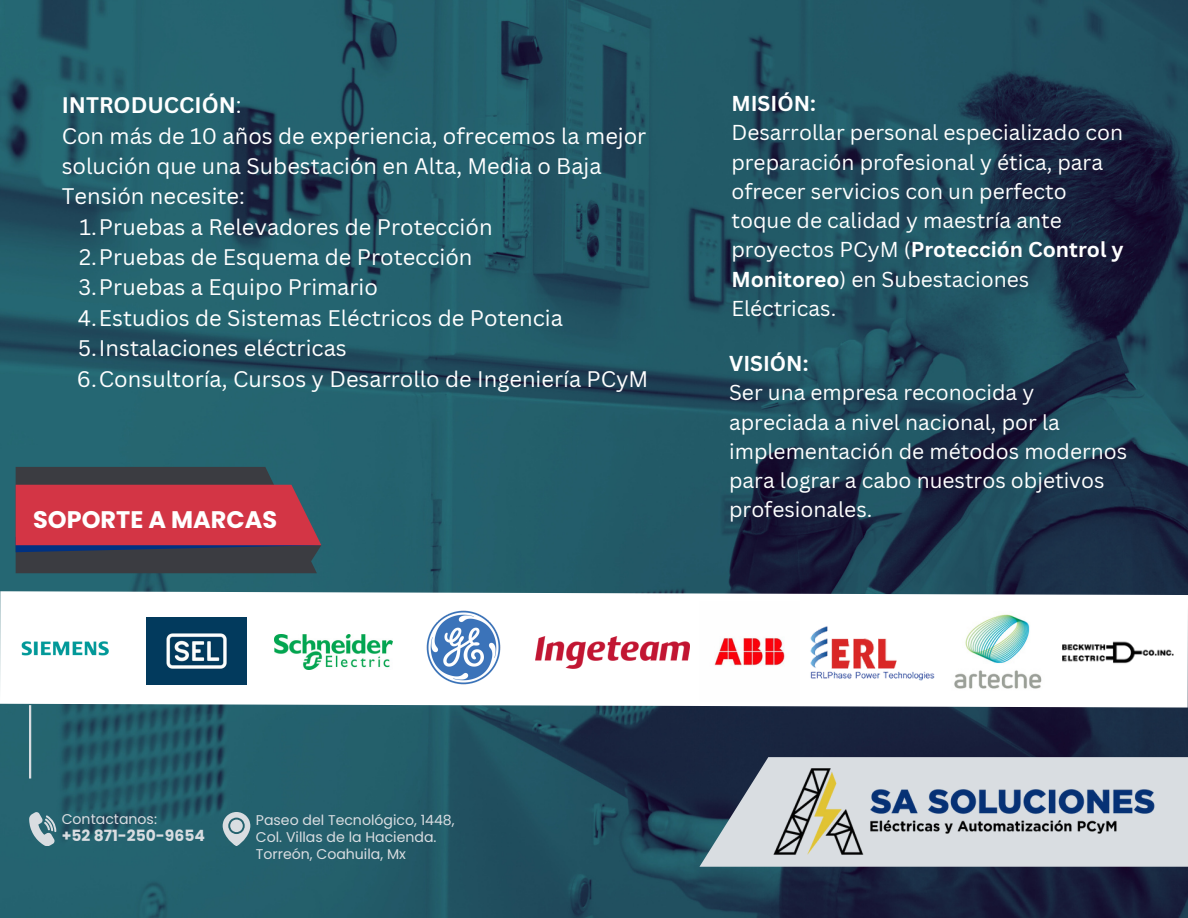
<style>
.page{position:relative;width:1188px;height:918px;background:#fff}
.page>*{position:absolute;margin:0;border:0;box-sizing:border-box;transform-origin:0 0}
.t1{font:700 24px "Poppins";color:#fff}
.t2{font:21.9px/30.3px "Canva Sans";color:#fff}
.t3{font:21px/29.2px "Canva Sans";color:#fff}
.t4{font:700 15.45px "Poppins";color:#d9dde1}
.t5{font:14.1px/17px "Poppins";color:#d9dde1}
.s1{font-weight:700}
</style>
<div class="page">
<img style="left:0;top:0;width:1188px;height:918px">
<hr style="left:29px;top:705px;width:2px;height:74px;background:#d9dde1">
<svg style="left:0;top:535px;width:1188px;height:229px"></svg>
<div style="left:20px;top:604px;width:89px;height:89px;background:#fff;border-radius:12px"></div>
<img style="left:21px;top:623px;width:90px;height:51px">
<img style="left:146px;top:618px;width:100px;height:66px">
<img style="left:952px;top:611px;width:92px;height:80px">
<img style="left:536px;top:636px;width:154px;height:33px">
<img style="left:427px;top:610px;width:74px;height:75px">
<img style="left:809px;top:625px;width:125px;height:56px">
<img style="left:274px;top:635px;width:118px;height:35px">
<svg style="left:16px;top:467px;width:305px;height:106px;background:#8a3a48"></svg>
<img style="left:699px;top:601px;width:101px;height:101px">
<img style="left:1054px;top:588px;width:126px;height:126px">
<svg style="left:223px;top:812px;width:27px;height:34px"></svg>
<svg style="left:29px;top:812px;width:27px;height:34px"></svg>
<svg style="left:699px;top:757px;width:41px;height:110px;background:#516274"></svg>
<img style="left:740px;top:745px;width:448px;height:134px">
<p class="t2" style="left:62px;top:90px;width:586px"><span class="s1">INTRODUCCIÓN</span>:<br>Con más de 10 años de experiencia, ofrecemos la mejor solución que una Subestación en Alta, Media o Baja Tensión necesite:</p>
<p class="t2" style="left:79px;top:211px;width:415px">1.Pruebas a Relevadores de Protección</p>
<p class="t2" style="left:79px;top:241px;width:395px">2.Pruebas de Esquema de Protección</p>
<p class="t2" style="left:78px;top:272px;width:301px">3.Pruebas a Equipo Primario</p>
<p class="t2" style="left:78px;top:302px;width:487px">4.Estudios de Sistemas Eléctricos de Potencia</p>
<p class="t2" style="left:78px;top:333px;width:270px">5.Instalaciones eléctricas</p>
<p class="t2" style="left:77px;top:363px;width:573px">6.Consultoría, Cursos y Desarrollo de Ingeniería PCyM</p>
<p class="t1" style="left:33px;top:503px;width:246px">SOPORTE A MARCAS</p>
<p class="t3" style="left:731px;top:88px;width:394px"><span class="s1">MISIÓN:<br></span>Desarrollar personal especializado con preparación profesional y ética, para ofrecer servicios con un perfecto toque de calidad y maestría ante proyectos PCyM (<span class="s1">Protección Control y<br>Monitoreo</span>) en Subestaciones<br>Eléctricas.</p>
<p class="t3" style="left:729px;top:348px;width:400px"><span class="s1">VISIÓN:<br></span>Ser una empresa reconocida y apreciada a nivel nacional, por la implementación de métodos modernos para lograr a cabo nuestros objetivos profesionales.</p>
<p class="t5" style="left:62px;top:811px;width:97px">Contactanos:</p>
<p class="t5" style="left:256px;top:812px;width:200px">Paseo del Tecnológico, 1448,<br>Col. Villas de la Hacienda.</p>
<p class="t5" style="left:256px;top:845px;width:151px">Torreón, Coahuila, Mx</p>
<h3 class="t4" style="left:62px;top:825px;width:145px">+52 871-250-9654</h3>
</div>
